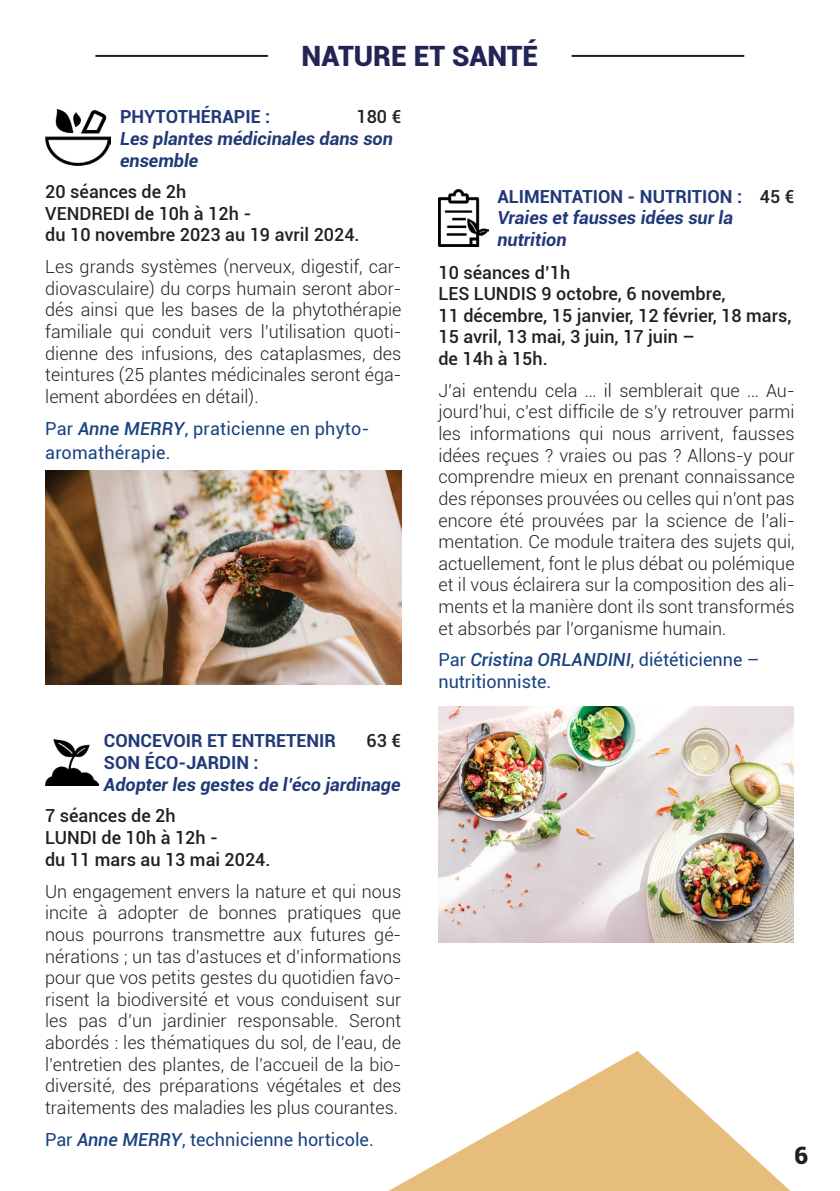
<style>
.page{position:relative;width:840px;height:1191px;background:#fff}
.page>*{position:absolute;margin:0;border:0;box-sizing:border-box;transform-origin:0 0}
.t1{font:900 28px "Roboto";color:#212455}
.t2{font:900 24px "Roboto";color:#231f20}
.t3{font:300 18px/21.6px "Roboto";color:#231f20;text-align:justify}
.t4{font:500 18px/21.6px "Roboto";color:#231f20}
.t5{font:18px "Roboto";color:#1a4281}
.t6{font:italic 700 18px/21.6px "Roboto";color:#213978}
.t7{font:700 18px "Roboto";color:#213978}
.s1{font-weight:500;font-style:italic}
</style>
<div class="page">
<img style="left:45px;top:110px;width:65px;height:56px">
<hr style="left:96px;top:55px;width:171px;height:2px;background:#231f20">
<img style="left:45px;top:470px;width:356px;height:215px">
<img style="left:45px;top:739px;width:54px;height:46px">
<img style="left:438px;top:189px;width:50px;height:57px">
<hr style="left:572px;top:55px;width:171px;height:2px;background:#231f20">
<img style="left:438px;top:706px;width:355px;height:237px">
<svg style="left:388px;top:1051px;width:403px;height:140px"></svg>
<p class="t1" style="left:301px;top:37px;width:238px">NATURE ET SANTÉ</p>
<p class="t7" style="left:120px;top:104px;width:152px">PHYTOTHÉRAPIE :</p>
<p class="t6" style="left:120px;top:127px;width:274px">Les plantes médicinales dans son ensemble</p>
<p class="t4" style="left:356px;top:106px;width:46px">180 €</p>
<p class="t4" style="left:45px;top:180px;width:142px">20 séances de 2h</p>
<p class="t4" style="left:45px;top:202px;width:207px">VENDREDI de 10h à 12h -</p>
<p class="t4" style="left:45px;top:223px;width:316px">du 10 novembre 2023 au 19 avril 2024.</p>
<p class="t3" style="left:45px;top:255px;width:357px">Les grands systèmes (nerveux, digestif, car&shy;diovasculaire) du corps humain seront abor&shy;dés ainsi que les bases de la phytothérapie familiale qui conduit vers l’utilisation quoti&shy;dienne des infusions, des cataplasmes, des teintures (25 plantes médicinales seront éga&shy;lement abordées en détail).</p>
<p class="t5" style="left:45px;top:415px;width:326px">Par <span class="s1">Anne MERRY</span>, praticienne en phyto-</p>
<p class="t5" style="left:45px;top:439px;width:127px">aromathérapie.</p>
<p class="t7" style="left:104px;top:728px;width:233px">CONCEVOIR ET ENTRETENIR</p>
<p class="t7" style="left:104px;top:750px;width:156px">SON ÉCO-JARDIN :</p>
<p class="t6" style="left:104px;top:772px;width:298px">Adopter les gestes de l’éco jardinage</p>
<p class="t4" style="left:45px;top:804px;width:132px">7 séances de 2h</p>
<p class="t4" style="left:45px;top:826px;width:175px">LUNDI de 10h à 12h -</p>
<p class="t4" style="left:45px;top:847px;width:227px">du 11 mars au 13 mai 2024.</p>
<p class="t4" style="left:366px;top:729px;width:36px">63 €</p>
<p class="t3" style="left:45px;top:880px;width:357px">Un engagement envers la nature et qui nous incite à adopter de bonnes pratiques que nous pourrons transmettre aux futures gé&shy;nérations ; un tas d’astuces et d’informations pour que vos petits gestes du quotidien favo&shy;risent la biodiversité et vous conduisent sur les pas d’un jardinier responsable. Seront abordés : les thématiques du sol, de l’eau, de l’entretien des plantes, de l’accueil de la bio&shy;diversité, des préparations végétales et des traitements des maladies les plus courantes.</p>
<p class="t5" style="left:45px;top:1126px;width:330px">Par <span class="s1">Anne MERRY</span>, technicienne horticole.</p>
<p class="t7" style="left:497px;top:184px;width:246px">ALIMENTATION - NUTRITION :</p>
<p class="t6" style="left:497px;top:206px;width:237px">Vraies et fausses idées sur la</p>
<p class="t6" style="left:497px;top:228px;width:71px">nutrition</p>
<p class="t4" style="left:438px;top:261px;width:133px">10 séances d’1h</p>
<p class="t4" style="left:438px;top:282px;width:288px">LES LUNDIS 9 octobre, 6 novembre,</p>
<p class="t4" style="left:438px;top:304px;width:354px">11 décembre, 15 janvier, 12 février, 18 mars,<br>15 avril, 13 mai, 3 juin, 17 juin –</p>
<p class="t4" style="left:438px;top:347px;width:111px">de 14h à 15h.</p>
<p class="t4" style="left:759px;top:185px;width:36px">45 €</p>
<p class="t3" style="left:438px;top:379px;width:357px">J’ai entendu cela … il semblerait que … Au&shy;jourd’hui, c’est difficile de s’y retrouver parmi les informations qui nous arrivent, fausses idées reçues ? vraies ou pas ? Allons-y pour comprendre mieux en prenant connaissance des réponses prouvées ou celles qui n’ont pas encore été prouvées par la science de l’ali&shy;mentation. Ce module traitera des sujets qui, actuellement, font le plus débat ou polémique et il vous éclairera sur la composition des ali&shy;ments et la manière dont ils sont transformés et absorbés par l’organisme humain.</p>
<p class="t5" style="left:438px;top:647px;width:322px">Par <span class="s1">Cristina ORLANDINI</span>, diététicienne –</p>
<p class="t5" style="left:438px;top:669px;width:114px">nutritionniste.</p>
<p class="t2" style="left:794px;top:1138px;width:15px">6</p>
</div>
